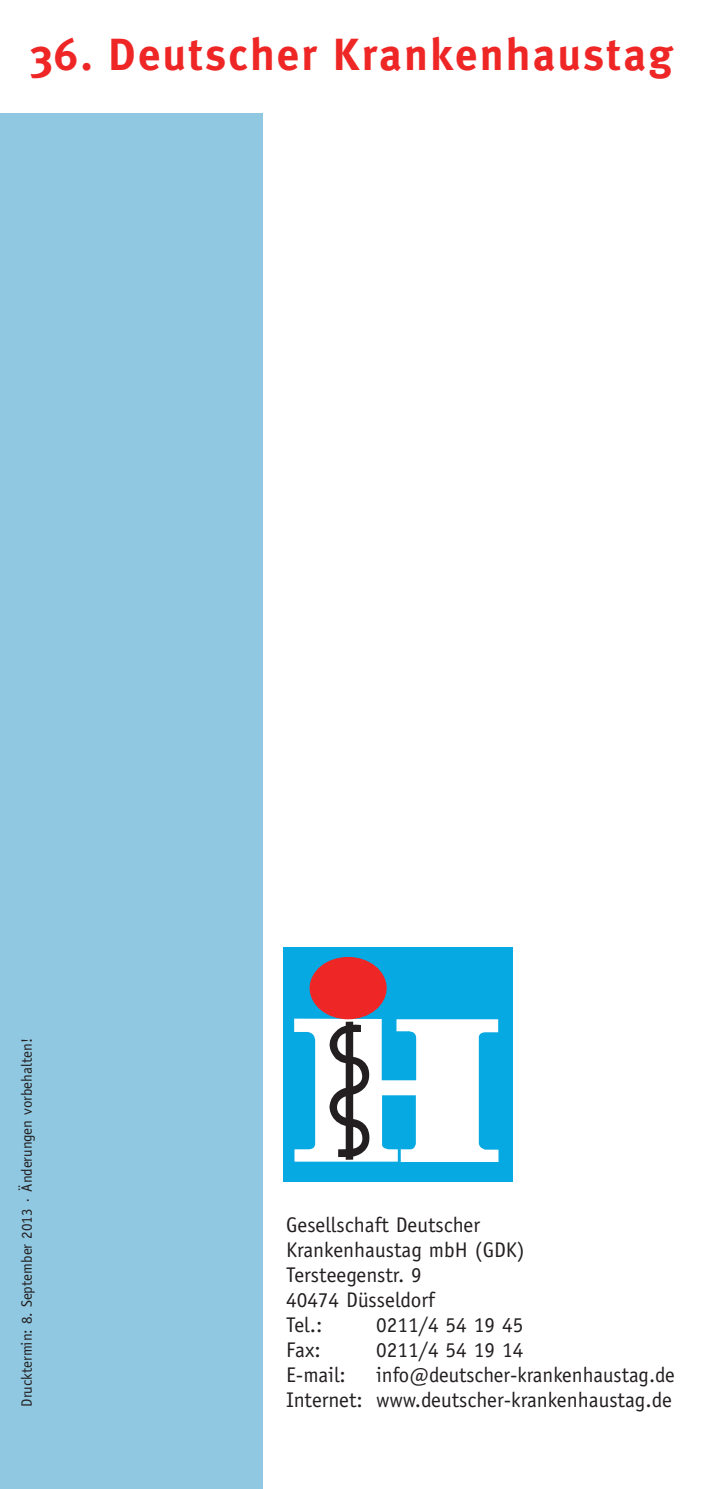
<style>
.page{position:relative;width:709px;height:1489px;background:#fff}
.page>*{position:absolute;margin:0;border:0;box-sizing:border-box;transform-origin:0 0}
.t1{font:700 45px "Meta Plus";letter-spacing:.05em;color:#ee2726}
.t2{font:21.25px/25px "Officina Sans";color:#231f20}
.t3{font:15px "Officina Sans";color:#231f20}
</style>
<div class="page">
<div style="left:0;top:113px;width:262px;height:1375px;background:#90c8e1"></div>
<div style="left:283px;top:947px;width:229px;height:234px;background:#06a9e1"></div>
<svg style="left:294px;top:1018px;width:204px;height:143px"></svg>
<div style="left:309px;top:956px;width:77px;height:63px;background:#ee2726;border-radius:50%"></div>
<h1 class="t1" style="left:31px;top:33px;width:643px">36. Deutscher Krankenhaustag</h1>
<p class="t3" style="left:21px;top:1406px;width:370px;rotate:-90deg">Drucktermin: 8. September 2013 · Änderungen vorbehalten!</p>
<p class="t2" style="left:286px;top:1213px;width:240px">Gesellschaft Deutscher<br>Krankenhaustag mbH (GDK)<br>Tersteegenstr. 9<br>40474 Düsseldorf<br>Tel.:</p>
<p class="t2" style="left:376px;top:1313px;width:149px">0211/4 54 19 45</p>
<p class="t2" style="left:286px;top:1338px;width:36px">Fax:</p>
<p class="t2" style="left:376px;top:1338px;width:149px">0211/4 54 19 14</p>
<p class="t2" style="left:286px;top:1363px;width:61px">E-mail:</p>
<p class="t2" style="left:376px;top:1363px;width:300px">info@deutscher-krankenhaustag.de</p>
<p class="t2" style="left:286px;top:1388px;width:387px">Internet: www.deutscher-krankenhaustag.de</p>
</div>
